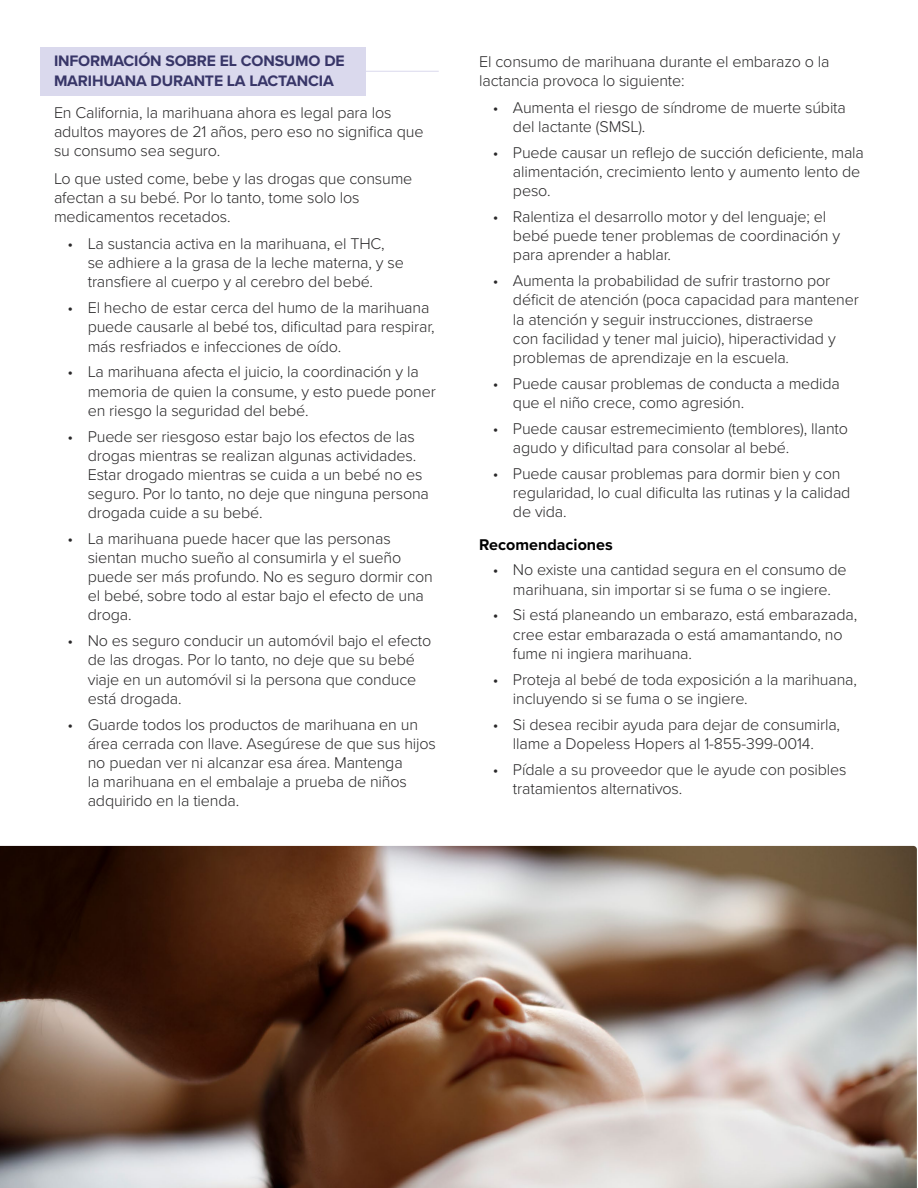
<style>
.page{position:relative;width:918px;height:1188px;background:#fff}
.page>*{position:absolute;margin:0;border:0;box-sizing:border-box;transform-origin:0 0}
.t1{font:300 16.2px/19px "Proxima Nova";letter-spacing:-.01em;color:#292829}
.t2{font:700 16.2px "Proxima Nova";color:#000}
.t3{font:700 15.75px/19px "Proxima Nova";letter-spacing:-.01em;color:#383668}
</style>
<div class="page">
<div style="left:40px;top:47px;width:326px;height:49px;background:#dad9ed"></div>
<hr style="left:143px;top:71px;width:296px;height:1px;background:#dad9ed">
<img style="left:0;top:846px;width:917px;height:342px">
<p class="t3" style="left:54px;top:51px;width:292px">INFORMACIÓN SOBRE EL CONSUMO DE<br>MARIHUANA DURANTE LA LACTANCIA</p>
<p class="t1" style="left:54px;top:102px;width:371px">En California, la marihuana ahora es legal para los adultos mayores de 21 años, pero eso no significa que su consumo sea seguro.</p>
<p class="t1" style="left:54px;top:168px;width:360px">Lo que usted come, bebe y las drogas que consume afectan a su bebé. Por lo tanto, tome solo los medicamentos recetados.</p>
<p class="t1" style="left:88px;top:233px;width:318px;text-indent:-20px">• La sustancia activa en la marihuana, el THC, se adhiere a la grasa de la leche materna, y se transfiere al cuerpo y al cerebro del bebé.</p>
<p class="t1" style="left:88px;top:297px;width:348px;text-indent:-20px">• El hecho de estar cerca del humo de la marihuana puede causarle al bebé tos, dificultad para respirar, más resfriados e infecciones de oído.</p>
<p class="t1" style="left:88px;top:362px;width:350px;text-indent:-20px">• La marihuana afecta el juicio, la coordinación y la memoria de quien la consume, y esto puede poner en riesgo la seguridad del bebé.</p>
<p class="t1" style="left:88px;top:426px;width:343px;text-indent:-20px">• Puede ser riesgoso estar bajo los efectos de las drogas mientras se realizan algunas actividades.<br>Estar drogado mientras se cuida a un bebé no es seguro. Por lo tanto, no deje que ninguna persona drogada cuide a su bebé.</p>
<p class="t1" style="left:88px;top:528px;width:347px;text-indent:-20px">• La marihuana puede hacer que las personas sientan mucho sueño al consumirla y el sueño puede ser más profundo. No es seguro dormir con el bebé, sobre todo al estar bajo el efecto de una droga.</p>
<p class="t1" style="left:88px;top:630px;width:345px;text-indent:-20px">• No es seguro conducir un automóvil bajo el efecto de las drogas. Por lo tanto, no deje que su bebé viaje en un automóvil si la persona que conduce está drogada.</p>
<p class="t1" style="left:88px;top:714px;width:350px;text-indent:-20px">• Guarde todos los productos de marihuana en un área cerrada con llave. Asegúrese de que sus hijos no puedan ver ni alcanzar esa área. Mantenga<br>la marihuana en el embalaje a prueba de niños adquirido en la tienda.</p>
<p class="t1" style="left:479px;top:51px;width:352px">El consumo de marihuana durante el embarazo o la lactancia provoca lo siguiente:</p>
<p class="t1" style="left:513px;top:97px;width:334px;text-indent:-20px">• Aumenta el riesgo de síndrome de muerte súbita del lactante (SMSL).</p>
<p class="t1" style="left:513px;top:142px;width:352px;text-indent:-20px">• Puede causar un reflejo de succión deficiente, mala alimentación, crecimiento lento y aumento lento de peso.</p>
<p class="t1" style="left:513px;top:206px;width:329px;text-indent:-20px">• Ralentiza el desarrollo motor y del lenguaje; el bebé puede tener problemas de coordinación y para aprender a hablar.</p>
<p class="t1" style="left:513px;top:271px;width:347px;text-indent:-20px">• Aumenta la probabilidad de sufrir trastorno por déficit de atención (poca capacidad para mantener la atención y seguir instrucciones, distraerse<br>con facilidad y tener mal juicio), hiperactividad y problemas de aprendizaje en la escuela.</p>
<p class="t1" style="left:513px;top:373px;width:328px;text-indent:-20px">• Puede causar problemas de conducta a medida que el niño crece, como agresión.</p>
<p class="t1" style="left:513px;top:418px;width:337px;text-indent:-20px">• Puede causar estremecimiento (temblores), llanto agudo y dificultad para consolar al bebé.</p>
<p class="t1" style="left:513px;top:463px;width:339px;text-indent:-20px">• Puede causar problemas para dormir bien y con regularidad, lo cual dificulta las rutinas y la calidad de vida.</p>
<p class="t2" style="left:479px;top:532px;width:135px">Recomendaciones</p>
<p class="t1" style="left:493px;top:560px;width:356px;text-align:center">• No existe una cantidad segura en el consumo de marihuana, sin importar si se fuma o se ingiere.</p>
<p class="t1" style="left:513px;top:605px;width:346px;text-indent:-20px">• Si está planeando un embarazo, está embarazada, cree estar embarazada o está amamantando, no fume ni ingiera marihuana.</p>
<p class="t1" style="left:513px;top:669px;width:346px;text-indent:-20px">• Proteja al bebé de toda exposición a la marihuana, incluyendo si se fuma o se ingiere.</p>
<p class="t1" style="left:493px;top:714px;width:349px;text-align:center">• Si desea recibir ayuda para dejar de consumirla, llame a Dopeless Hopers al 1-855-399-0014.</p>
<p class="t1" style="left:513px;top:759px;width:335px;text-indent:-20px">• Pídale a su proveedor que le ayude con posibles tratamientos alternativos.</p>
</div>
